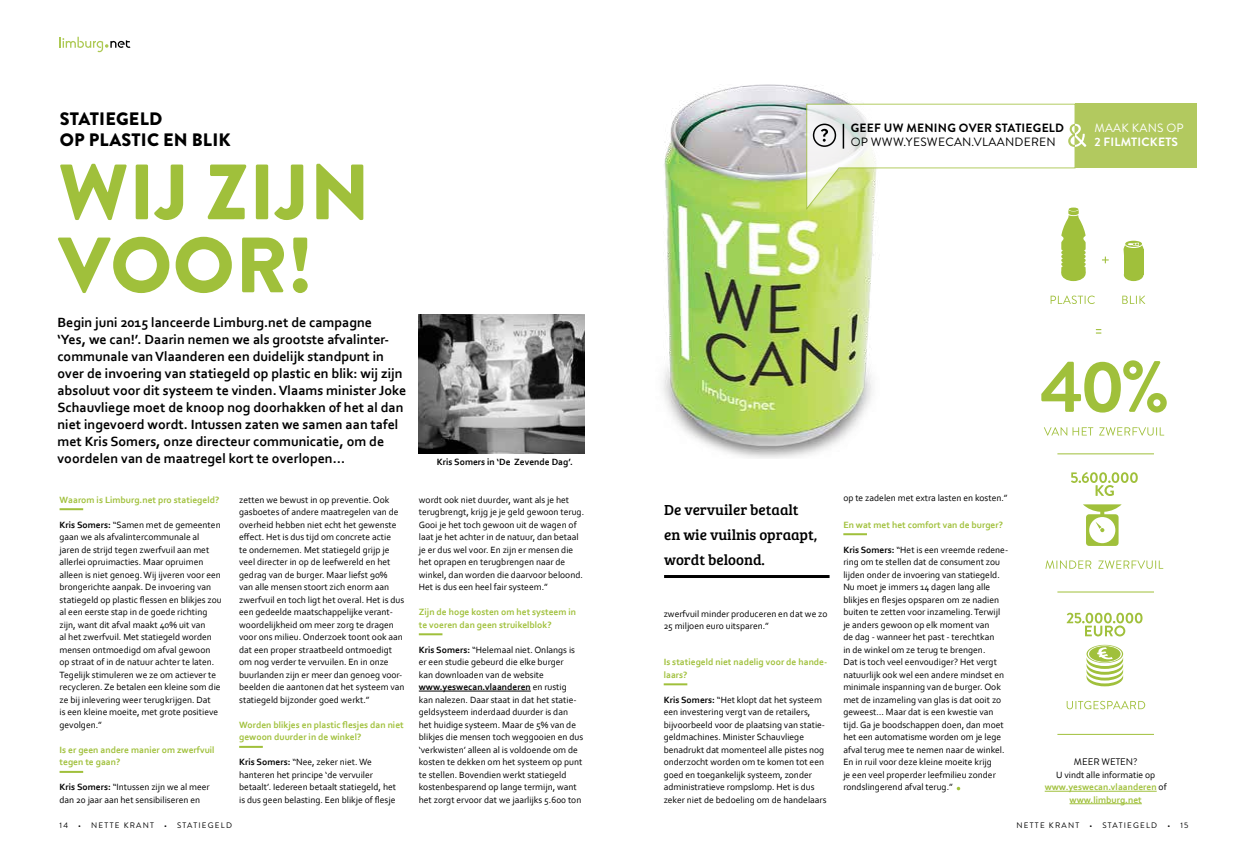
<style>
.page{position:relative;width:1248px;height:851px;background:#fff}
.page>*{position:absolute;margin:0;border:0;box-sizing:border-box;transform-origin:0 0}
.t1{font:900 78.1px/73px "Brandon Grotesque";letter-spacing:.01em;color:#a0c03b}
.t2{font:900 18px/21px "Brandon Grotesque";letter-spacing:.01em;color:#000}
.t3{font:15px/25px "Bree Serif";color:#000}
.t4{font:700 14px/17px "Corbel";color:#000}
.t5{font:700 12px "Brandon Grotesque";letter-spacing:.02em;color:#000}
.t6{font:12px "Brandon Grotesque";letter-spacing:.02em;color:#000}
.t7{font:700 12px "Brandon Grotesque";letter-spacing:.02em;color:#fff}
.t8{font:12px "Brandon Grotesque";letter-spacing:.02em;color:#fff}
.t9{font:9.5px/12.5px "Corbel";color:#000}
.t10{font:700 9.5px/12.5px "Corbel";color:#a0c03b}
.t11{font:700 9.5px "Corbel";color:#000}
.t12{font:9.5px "Brandon Grotesque";color:#000}
.t13{font:8px "Brandon Grotesque";letter-spacing:.15em;color:#000}
.s1{font-weight:700}
.s2{font-weight:400;color:#000}
</style>
<div class="page">
<hr style="left:60px;top:508px;width:23px;height:2px;background:#a0c03b">
<hr style="left:60px;top:770px;width:23px;height:2px;background:#a0c03b">
<hr style="left:239px;top:745px;width:24px;height:2px;background:#a0c03b">
<hr style="left:419px;top:633px;width:23px;height:2px;background:#a0c03b">
<hr style="left:419px;top:690px;width:112px;height:1px;background:#000">
<svg style="left:1050px;top:295px;width:95px;height:9px"></svg>
<div style="left:1061px;top:265px;width:24px;height:16px;background:#a0c03b;border-radius:50%"></div>
<svg style="left:1123px;top:241px;width:20px;height:8px"></svg>
<div style="left:1123px;top:268px;width:20px;height:13px;background:#a0c03b;border-radius:50%"></div>
<div style="left:1123px;top:249px;width:20px;height:26px;background:#a0c03b"></div>
<svg style="left:1102px;top:256px;width:6px;height:7px"></svg>
<svg style="left:1095px;top:329px;width:6px;height:4px"></svg>
<svg style="left:1041px;top:360px;width:125px;height:52px"></svg>
<svg style="left:1044px;top:427px;width:120px;height:8px"></svg>
<svg style="left:1098px;top:560px;width:62px;height:8px"></svg>
<svg style="left:1045px;top:560px;width:46px;height:8px"></svg>
<svg style="left:1083px;top:504px;width:38px;height:42px"></svg>
<svg style="left:1071px;top:472px;width:66px;height:24px"></svg>
<hr style="left:1057px;top:453px;width:96px;height:1px;background:#a0c03b">
<hr style="left:1057px;top:591px;width:96px;height:1px;background:#a0c03b">
<hr style="left:1057px;top:734px;width:96px;height:1px;background:#a0c03b">
<svg style="left:1066px;top:700px;width:79px;height:9px"></svg>
<svg style="left:1066px;top:612px;width:76px;height:24px"></svg>
<svg style="left:1086px;top:644px;width:36px;height:42px"></svg>
<img style="left:663px;top:84px;width:209px;height:374px">
<hr style="left:1044px;top:790px;width:112px;height:1px;background:#a0c03b">
<hr style="left:1069px;top:803px;width:72px;height:1px;background:#a0c03b">
<hr style="left:663px;top:683px;width:24px;height:2px;background:#a0c03b">
<hr style="left:843px;top:533px;width:23px;height:2px;background:#a0c03b">
<svg style="left:956px;top:786px;width:4px;height:4px"></svg>
<hr style="left:664px;top:575px;width:165px;height:3px;background:#000">
<div style="left:1074px;top:104px;width:122px;height:64px;background:#b2c95f"></div>
<svg style="left:805px;top:103px;width:281px;height:174px"></svg>
<svg style="left:60px;top:37px;width:70px;height:15px"></svg>
<img style="left:419px;top:315px;width:165px;height:138px">
<h2 class="t2" style="left:60px;top:108px;width:172px">STATIEGELD<br>OP PLASTIC EN BLIK</h2>
<p class="t5" style="left:850px;top:120px;width:215px">GEEF UW MENING OVER STATIEGELD</p>
<p class="t6" style="left:850px;top:134px;width:207px">OP WWW.YESWECAN.VLAANDEREN</p>
<h1 class="t1" style="left:58px;top:157px;width:313px">WIJ ZIJN<br>VOOR!</h1>
<p class="t8" style="left:1094px;top:120px;width:91px">MAAK KANS OP</p>
<p class="t7" style="left:1094px;top:134px;width:85px">2 FILMTICKETS</p>
<p class="t4" style="left:57px;top:314px;width:350px">Begin juni 2015 lanceerde Limburg.net de campagne<br>‘Yes, we can!’. Daarin nemen we als grootste afvalinter&shy;communale van Vlaanderen een duidelijk standpunt in over de invoering van statiegeld op plastic en blik: wij zijn absoluut voor dit systeem te vinden. Vlaams minister Joke Schauvliege moet de knoop nog doorhakken of het al dan niet ingevoerd wordt. Intussen zaten we samen aan tafel met Kris Somers, onze directeur communicatie, om de voordelen van de maatregel kort te overlopen…</p>
<p class="t10" style="left:60px;top:493px;width:161px">Waarom is Limburg.net pro statiegeld?</p>
<p class="t9" style="left:60px;top:518px;width:164px"><span class="s1">Kris Somers:</span> “Samen met de gemeenten gaan we als afvalintercommunale al<br>jaren de strijd tegen zwerfvuil aan met allerlei opruimacties. Maar opruimen alleen is niet genoeg. Wij ijveren voor een brongerichte aanpak. De invoering van statiegeld op plastic flessen en blikjes zou al een eerste stap in de goede richting zijn, want dit afval maakt 40% uit van<br>al het zwerfvuil. Met statiegeld worden mensen ontmoedigd om afval gewoon op straat of in de natuur achter te laten.<br>Tegelijk stimuleren we ze om actiever te recycleren. Ze betalen een kleine som die ze bij inlevering weer terugkrijgen. Dat<br>is een kleine moeite, met grote positieve gevolgen.”</p>
<p class="t10" style="left:60px;top:743px;width:157px">Is er geen andere manier om zwerfvuil tegen te gaan?</p>
<p class="t9" style="left:60px;top:780px;width:152px"><span class="s1">Kris Somers:</span> “Intussen zijn we al meer dan 20 jaar aan het sensibiliseren en</p>
<p class="t9" style="left:239px;top:493px;width:167px">zetten we bewust in op preventie. Ook gasboetes of andere maatregelen van de overheid hebben niet echt het gewenste effect. Het is dus tijd om concrete actie<br>te ondernemen. Met statiegeld grijp je veel directer in op de leefwereld en het gedrag van de burger. Maar liefst 90%<br>van alle mensen stoort zich enorm aan zwerfvuil en toch ligt het overal. Het is dus een gedeelde maatschappelijke verant&shy;woordelijkheid om meer zorg te dragen voor ons milieu. Onderzoek toont ook aan dat een proper straatbeeld ontmoedigt om nog verder te vervuilen. En in onze buurlanden zijn er meer dan genoeg voor&shy;beelden die aantonen dat het systeem van statiegeld bijzonder goed werkt.”</p>
<p class="t10" style="left:239px;top:718px;width:166px">Worden blikjes en plastic flesjes dan niet gewoon duurder in de winkel?</p>
<p class="t9" style="left:239px;top:755px;width:158px"><span class="s1">Kris Somers:</span> “Nee, zeker niet. We hanteren het principe ‘de vervuiler betaalt’. Iedereen betaalt statiegeld, het is dus geen belasting. Een blikje of flesje</p>
<p class="t11" style="left:437px;top:456px;width:138px">Kris Somers in ‘De Zevende Dag’.</p>
<p class="t9" style="left:419px;top:493px;width:167px">wordt ook niet duurder, want als je het terugbrengt, krijg je je geld gewoon terug.<br>Gooi je het toch gewoon uit de wagen of laat je het achter in de natuur, dan betaal je er dus wel voor. En zijn er mensen die het oprapen en terugbrengen naar de winkel, dan worden die daarvoor beloond.<br>Het is dus een heel fair systeem.”</p>
<p class="t10" style="left:419px;top:605px;width:159px">Zijn de hoge kosten om het systeem in te voeren dan geen struikelblok?</p>
<p class="t9" style="left:419px;top:643px;width:166px"><span class="s1">Kris Somers:</span> “Helemaal niet. Onlangs is er een studie gebeurd die elke burger<br>kan downloaden van de website <span class="s1">www.yeswecan.vlaanderen</span> en rustig kan nalezen. Daar staat in dat het statie&shy;geldsysteem inderdaad duurder is dan het huidige systeem. Maar de 5% van de blikjes die mensen toch weggooien en dus ‘verkwisten’ alleen al is voldoende om de kosten te dekken om het systeem op punt te stellen. Bovendien werkt statiegeld kostenbesparend op lange termijn, want het zorgt ervoor dat we jaarlijks 5.600 ton</p>
<h3 class="t3" style="left:664px;top:496px;width:155px">De vervuiler betaalt en wie vuilnis opraapt, wordt beloond.</h3>
<p class="t9" style="left:663px;top:607px;width:165px">zwerfvuil minder produceren en dat we zo<br>25 miljoen euro uitsparen.”</p>
<p class="t10" style="left:663px;top:655px;width:165px">Is statiegeld niet nadelig voor de hande&shy;laars?</p>
<p class="t9" style="left:663px;top:693px;width:164px"><span class="s1">Kris Somers:</span> “Het klopt dat het systeem een investering vergt van de retailers, bijvoorbeeld voor de plaatsing van statie&shy;geldmachines. Minister Schauvliege benadrukt dat momenteel alle pistes nog onderzocht worden om te komen tot een goed en toegankelijk systeem, zonder administratieve rompslomp. Het is dus zeker niet de bedoeling om de handelaars</p>
<p class="t9" style="left:843px;top:491px;width:166px">op te zadelen met extra lasten en kosten.”</p>
<p class="t10" style="left:843px;top:518px;width:161px">En wat met het comfort van de burger?</p>
<p class="t9" style="left:843px;top:543px;width:166px"><span class="s1">Kris Somers:</span> “Het is een vreemde redene&shy;ring om te stellen dat de consument zou lijden onder de invoering van statiegeld.<br>Nu moet je immers 14 dagen lang alle blikjes en flesjes opsparen om ze nadien buiten te zetten voor inzameling. Terwijl je anders gewoon op elk moment van<br>de dag - wanneer het past - terechtkan<br>in de winkel om ze terug te brengen.<br>Dat is toch veel eenvoudiger? Het vergt natuurlijk ook wel een andere mindset en minimale inspanning van de burger. Ook met de inzameling van glas is dat ooit zo geweest… Maar dat is een kwestie van tijd. Ga je boodschappen doen, dan moet het een automatisme worden om je lege afval terug mee te nemen naar de winkel.<br>En in ruil voor deze kleine moeite krijg<br>je een veel properder leefmilieu zonder rondslingerend afval terug.”</p>
<p class="t12" style="left:1073px;top:755px;width:65px">MEER WETEN?</p>
<p class="t10" style="left:1044px;top:768px;width:123px;text-align:center"><span class="s2">U vindt alle informatie op </span>www.yeswecan.vlaanderen <span class="s2">of </span>www.limburg.net</p>
<p class="t13" style="left:60px;top:819px;width:10px">14</p>
<p class="t13" style="left:78px;top:819px;width:77px">• NETTE KRANT</p>
<p class="t13" style="left:164px;top:819px;width:69px">• STATIEGELD</p>
<p class="t13" style="left:1016px;top:819px;width:64px">NETTE KRANT</p>
<p class="t13" style="left:1089px;top:819px;width:69px">• STATIEGELD</p>
<p class="t13" style="left:1167px;top:819px;width:23px">• 15</p>
</div>
